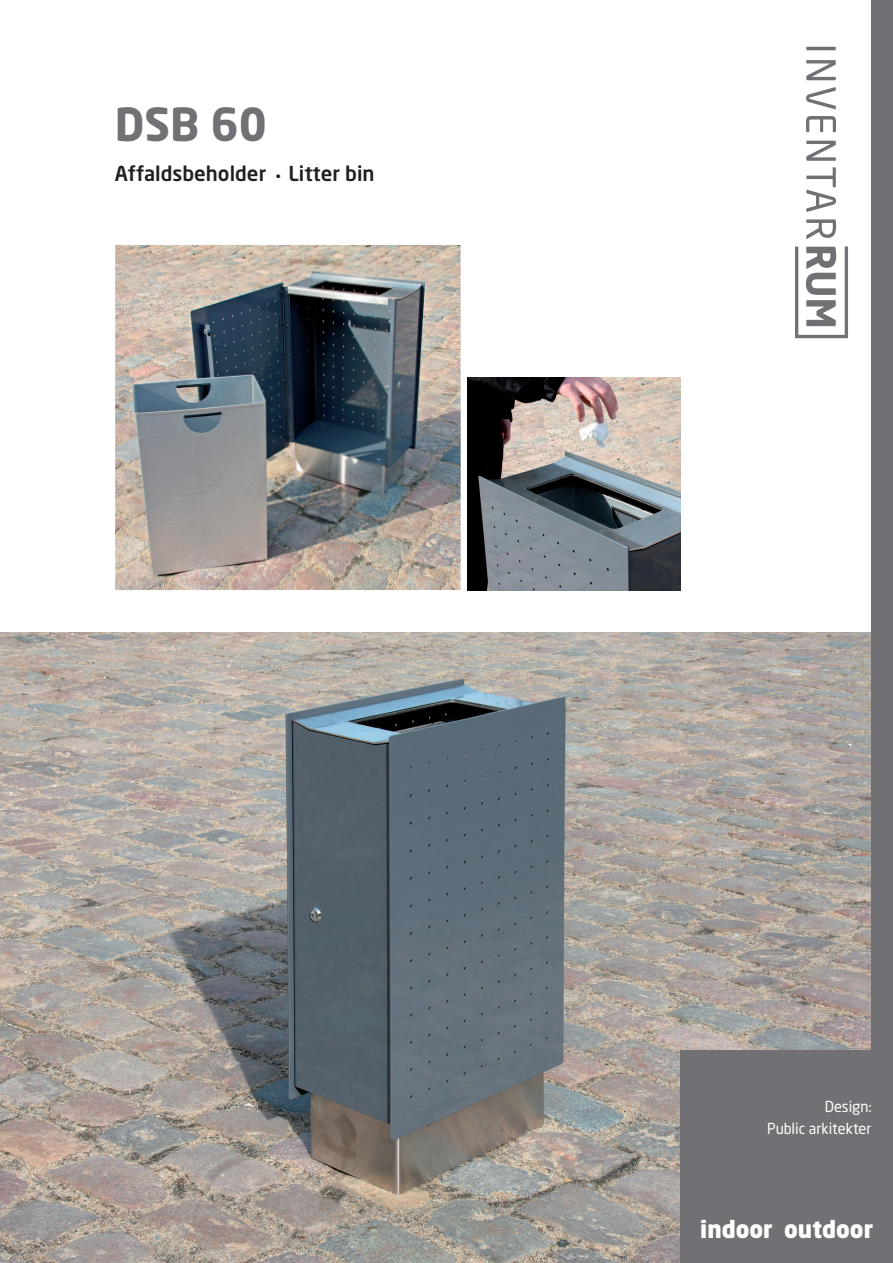
<style>
.page{position:relative;width:893px;height:1263px;background:#fff}
.page>*{position:absolute;margin:0;border:0;box-sizing:border-box;transform-origin:0 0}
.t1{font:700 45px "Neo Sans";color:#717074}
.t2{font:900 23.4px "Neo Sans";color:#fff}
.t3{font:500 20.4px "Neo Sans";color:#231f20}
.t4{font:15px "Neo Sans";color:#fff}
.s1{font-family:"Myriad Pro";font-weight:400;font-size:18px}
.s2{font-family:"Myriad Pro"}
</style>
<div class="page">
<img style="left:115px;top:245px;width:346px;height:345px">
<img style="left:467px;top:377px;width:213px;height:213px">
<img style="left:0;top:632px;width:872px;height:631px">
<div style="left:872px;top:0;width:21px;height:1263px;background:#717074"></div>
<div style="left:680px;top:1050px;width:213px;height:213px;background:#717074"></div>
<hr style="left:806px;top:47px;width:30px;height:3px;background:#717074">
<svg style="left:806px;top:60px;width:30px;height:20px"></svg>
<svg style="left:806px;top:87px;width:30px;height:22px"></svg>
<svg style="left:806px;top:116px;width:30px;height:16px"></svg>
<svg style="left:806px;top:141px;width:30px;height:20px"></svg>
<svg style="left:806px;top:167px;width:30px;height:45px"></svg>
<svg style="left:806px;top:219px;width:30px;height:20px"></svg>
<svg style="left:795px;top:246px;width:53px;height:92px"></svg>
<p class="t1" style="left:115px;top:105px;width:154px">DSB 60</p>
<p class="t3" style="left:115px;top:164px;width:261px">Affaldsbeholder <span class="s1">•</span> Litter bin</p>
<p class="t4" style="left:825px;top:1100px;width:48px">Design<span class="s2">:</span></p>
<p class="t4" style="left:767px;top:1121px;width:106px">Public arkitekter</p>
<p class="t2" style="left:700px;top:1220px;width:174px">indoor outdoor</p>
</div>
